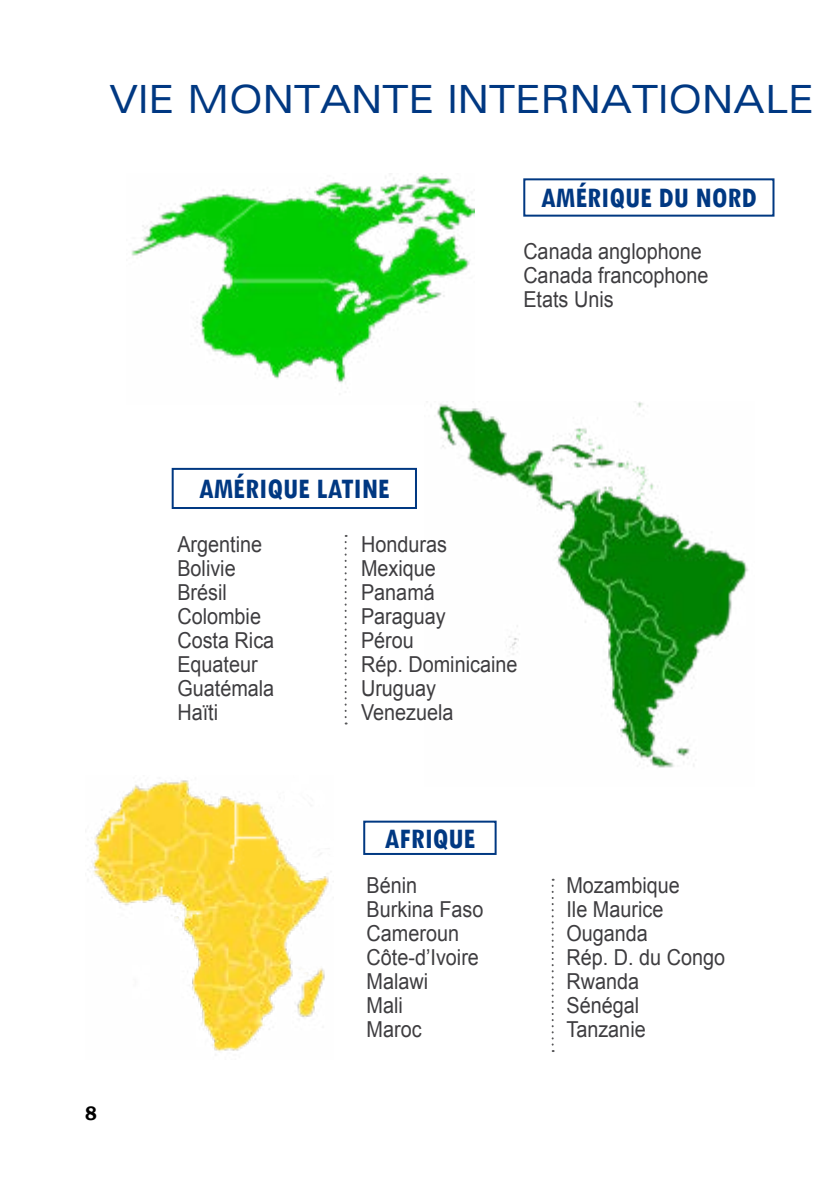
<style>
.page{position:relative;width:840px;height:1191px;background:#fff}
.page>*{position:absolute;margin:0;border:0;box-sizing:border-box;transform-origin:0 0}
.t1{font:500 39px "Univers Extended";color:#003882;scale:.9 1}
.t2{font:700 condensed 30px "Tw Cen";color:#003882}
.t3{font:22px/24px "Arial";color:#3e3d40;scale:.9 1}
.t4{font:600 20px "Franklin Gothic";color:#000}
</style>
<div class="page">
<img style="left:131px;top:174px;width:343px;height:209px">
<img style="left:437px;top:402px;width:311px;height:366px">
<img style="left:91px;top:780px;width:243px;height:272px">
<div style="left:171px;top:468px;width:246px;height:41px;border:2px solid #003882"></div>
<div style="left:523px;top:178px;width:251px;height:39px;border:2px solid #003882"></div>
<div style="left:363px;top:820px;width:133px;height:35px;border:2px solid #003882"></div>
<svg style="left:344px;top:535px;width:2px;height:189px"></svg>
<svg style="left:551px;top:878px;width:2px;height:174px"></svg>
<h1 class="t1" style="left:109px;top:76px;width:784px">VIE MONTANTE INTERNATIONALE</h1>
<h2 class="t2" style="left:540px;top:180px;width:217px">AMÉRIQUE DU NORD</h2>
<p class="t3" style="left:523px;top:239px;width:207px">Canada anglophone<br>Canada francophone<br>Etats Unis</p>
<p class="t4" style="left:85px;top:1101px;width:13px">8</p>
<h2 class="t2" style="left:199px;top:471px;width:192px">AMÉRIQUE LATINE</h2>
<p class="t3" style="left:177px;top:532px;width:109px">Argentine<br>Bolivie<br>Brésil<br>Colombie<br>Costa Rica<br>Equateur<br>Guatémala<br>Haïti</p>
<p class="t3" style="left:361px;top:532px;width:175px">Honduras<br>Mexique<br>Panamá<br>Paraguay<br>Pérou<br>Rép. Dominicaine<br>Uruguay<br>Venezuela</p>
<h2 class="t2" style="left:384px;top:820px;width:92px">AFRIQUE</h2>
<p class="t3" style="left:366px;top:873px;width:131px">Bénin<br>Burkina Faso<br>Cameroun<br>Côte-d’Ivoire<br>Malawi<br>Mali<br>Maroc</p>
<p class="t3" style="left:566px;top:873px;width:178px">Mozambique<br>Ile Maurice<br>Ouganda<br>Rép. D. du Congo<br>Rwanda<br>Sénégal<br>Tanzanie</p>
</div>
